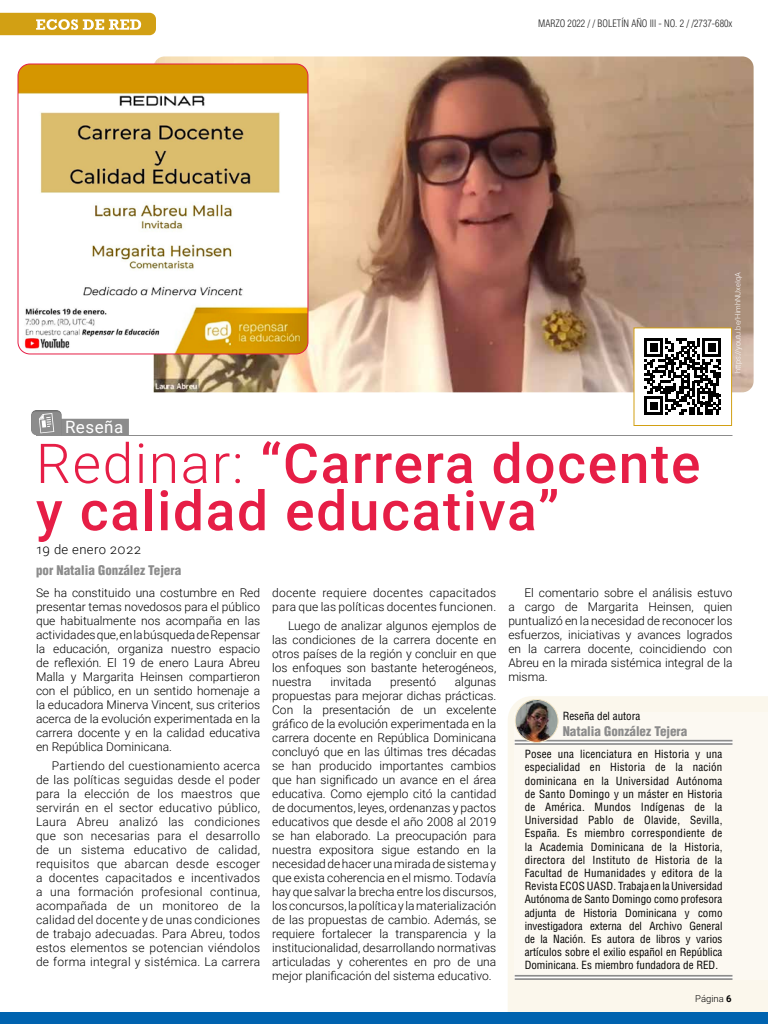
<style>
.page{position:relative;width:768px;height:1024px;background:#fff}
.page>*{position:absolute;margin:0;border:0;box-sizing:border-box;transform-origin:0 0}
.t1{font:500 55px/47.2px "Roboto";letter-spacing:.03em;color:#e61e46}
.t2{font:17px "Roboto";letter-spacing:.03em;color:#fff}
.t3{font:900 condensed 13px "Helvetica LT Std";color:#8c8c8c}
.t4{font:300 13px "Roboto";letter-spacing:.03em;color:#000}
.t5{font:300 12px/14px "Roboto";color:#000;text-align:justify}
.t6{font:300 12px/14px "Roboto";letter-spacing:.02em;color:#000}
.t7{font:condensed 11px/13.2px "Helvetica LT Std";color:#000;text-align:justify}
.t8{font:300 condensed 10px "Helvetica LT Std";color:#262626}
.t9{font:300 9.5px "Roboto";color:#000}
.t10{font:300 7.5px "Roboto";color:#fff}
.s1{font-weight:300}
.s2{font-weight:700}
</style>
<div class="page">
<div style="left:61px;top:419px;width:68px;height:17px;background:#8c8c8c"></div>
<hr style="left:36px;top:435px;width:696px;height:1px;background:#8c8c8c">
<div style="left:31px;top:409px;width:32px;height:27px;background:#000;opacity:.4"></div>
<div style="left:508px;top:696px;width:260px;height:316px;background:#fbf7ec"></div>
<div style="left:515px;top:712px;width:253px;height:268px;background:#fcf9f2"></div>
<div style="left:515px;top:740px;width:218px;height:5px;background:#fff"></div>
<div style="left:515px;top:975px;width:218px;height:5px;background:#fff"></div>
<hr style="left:515px;top:740px;width:218px;height:2px;background:#8c8c8c">
<hr style="left:515px;top:743px;width:218px;height:2px;background:#8c8c8c">
<hr style="left:515px;top:975px;width:218px;height:2px;background:#8c8c8c">
<hr style="left:515px;top:978px;width:218px;height:2px;background:#8c8c8c">
<img style="left:515px;top:699px;width:43px;height:43px;border-radius:21px">
<div style="left:515px;top:699px;width:44px;height:44px;border:1px solid #f5eacb;border-radius:50%"></div>
<img style="left:153px;top:56px;width:601px;height:336px">
<img style="left:18px;top:64px;width:290px;height:290px">
<div style="left:18px;top:64px;width:290px;height:290px;border:1px solid #e61e46;border-radius:12px"></div>
<div style="left:634px;top:328px;width:98px;height:98px;background:#fff"></div>
<svg style="left:645px;top:338px;width:76px;height:77px"></svg>
<div style="left:634px;top:327px;width:98px;height:99px;border:1px solid #d2a014"></div>
<svg style="left:0;top:13px;width:156px;height:22px;background:#d9b03b"></svg>
<div style="left:0;top:1012px;width:768px;height:12px;background:#0063af"></div>
<p class="t8" style="left:538px;top:17px;width:196px">MARZO 2022 / / BOLETÍN AÑO III - NO. 2 / /2737-680x</p>
<p class="t10" style="left:733px;top:373px;width:103px;rotate:-90deg">https://youtu.be/HimhNUxeIqA</p>
<h2 class="t2" style="left:65px;top:415px;width:60px">Reseña</h2>
<h1 class="t1" style="left:36px;top:438px;width:666px"><span class="s1">Redinar:</span> “Carrera docente y calidad educativa”</h1>
<p class="t4" style="left:36px;top:540px;width:107px">19 de enero 2022</p>
<p class="t3" style="left:36px;top:562px;width:147px">por Natalia González Tejera</p>
<p class="t5" style="left:36px;top:585px;width:226px">Se ha constituido una costumbre en Red presentar temas novedosos para el público que habitualmente nos acompaña en las actividades que, en la búsqueda de Repensar la educación, organiza nuestro espacio de reflexión. El 19 de enero Laura Abreu Malla y Margarita Heinsen compartieron con el público, en un sentido homenaje a la educadora Minerva Vincent, sus criterios acerca de la evolución experimentada en la carrera docente y en la calidad educativa en República Dominicana.</p>
<p class="t5" style="left:36px;top:759px;width:226px;text-indent:16px">Partiendo del cuestionamiento acerca de las políticas seguidas desde el poder para la elección de los maestros que servirán en el sector educativo público, Laura Abreu analizó las condiciones que son necesarias para el desarrollo de un sistema educativo de calidad, requisitos que abarcan desde escoger a docentes capacitados e incentivados a una formación profesional continua, acompañada de un monitoreo de la calidad del docente y de unas condiciones de trabajo adecuadas. Para Abreu, todos estos elementos se potencian viéndolos de forma integral y sistémica. La carrera</p>
<p class="t6" style="left:272px;top:585px;width:226px">docente requiere docentes capacitados para que las políticas docentes funcionen.</p>
<p class="t5" style="left:272px;top:619px;width:226px;text-indent:16px">Luego de analizar algunos ejemplos de las condiciones de la carrera docente en otros países de la región y concluir en que los enfoques son bastante heterogéneos, nuestra</p>
<p class="t5" style="left:508px;top:585px;width:226px;text-indent:16px">El comentario sobre el análisis estuvo a cargo de Margarita Heinsen, quien puntualizó en la necesidad de reconocer los esfuerzos, iniciativas y avances logrados en la carrera docente, coincidiendo con Abreu en la mirada sistémica integral de la misma.</p>
<p class="t7" style="left:563px;top:710px;width:79px">Reseña del autora</p>
<p class="t3" style="left:563px;top:723px;width:126px">Natalia González Tejera</p>
<p class="t7" style="left:525px;top:748px;width:199px">Posee una licenciatura en Historia y una especialidad en Historia de la nación dominicana en la Universidad Autónoma de Santo Domingo y un máster en Historia de América. Mundos Indígenas de la Universidad Pablo de Olavide, Sevilla, España. Es miembro correspondiente de la Academia Dominicana de la Historia, directora del Instituto de Historia de la Facultad de Humanidades y editora de la Revista ECOS UASD. Trabaja en la Universidad Autónoma de Santo Domingo como profesora adjunta de Historia Dominicana y como investigadora externa del Archivo General de la Nación. Es autora de libros y varios artículos sobre el exilio español en República Dominicana. Es miembro fundadora de RED.</p>
<p class="t5" style="left:272px;top:675px;width:226px;text-indent:183px">algunas propuestas para mejorar dichas prácticas.<br>Con la presentación de un excelente gráfico de la evolución experimentada en la carrera docente en República Dominicana concluyó que en las últimas tres décadas se han producido importantes cambios que han significado un avance en el área educativa. Como ejemplo citó la cantidad de documentos, leyes, ordenanzas y pactos educativos que desde el año 2008 al 2019 se han elaborado. La preocupación para nuestra expositora sigue estando en la necesidad de hacer una mirada de sistema y que exista coherencia en el mismo. Todavía hay que salvar la brecha entre los discursos, los concursos, la política y la materialización de las propuestas de cambio. Además, se requiere fortalecer la transparencia y la institucionalidad, desarrollando normativas articuladas y coherentes en pro de una mejor planificación del sistema educativo.</p>
<p class="t5" style="left:330px;top:675px;width:43px">invitada</p>
<p class="t5" style="left:390px;top:675px;width:48px">presentó</p>
<p class="t9" style="left:695px;top:992px;width:38px">Página <span class="s2">6</span></p>
</div>
